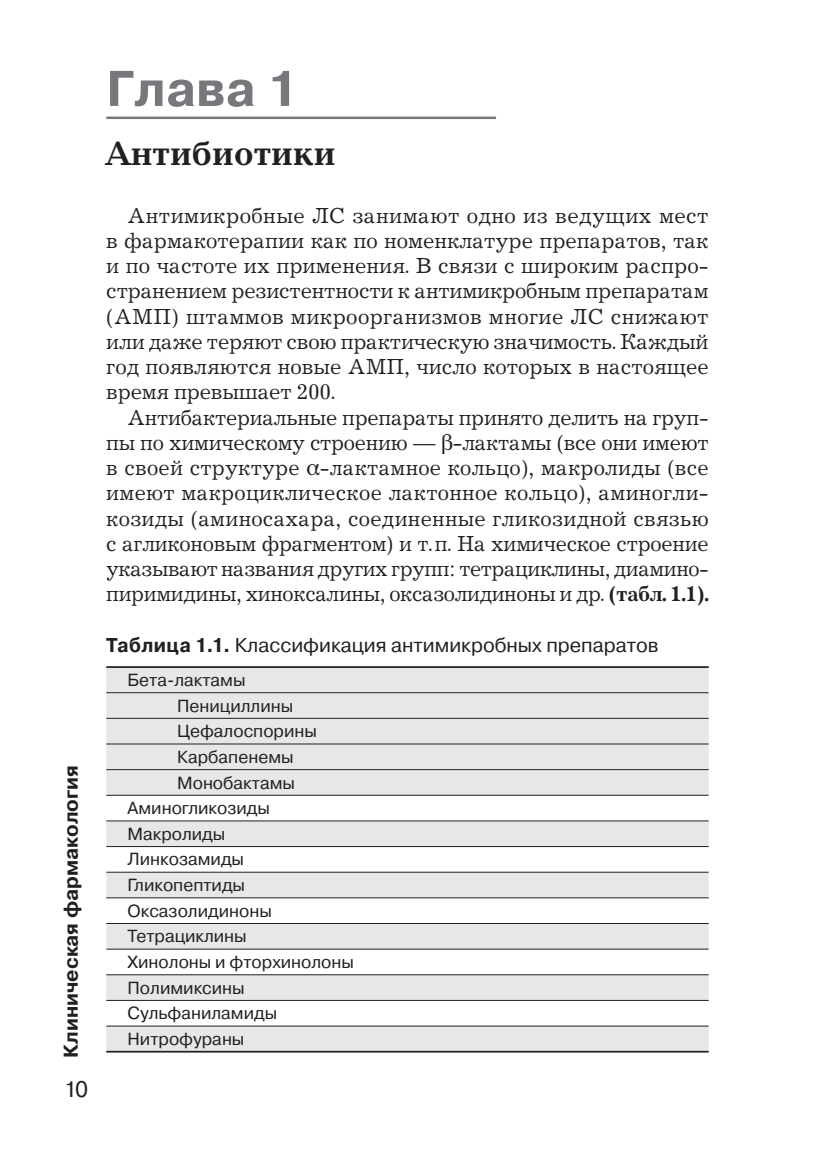
<style>
.page{position:relative;width:815px;height:1170px;background:#fff}
.page>*{position:absolute;margin:0;border:0;box-sizing:border-box;transform-origin:0 0}
.t1{font:700 50px "Pragmatica";color:#76787b}
.t2{font:700 35px "Baltica C";color:#231f20}
.t3{font:22.5px/25.2px "Journal C";letter-spacing:-.01em;color:#231f20;text-align:justify}
.t4{font:22.5px "Pragmatica";color:#231f20}
.t5{font:20px "Pragmatica";color:#231f20}
.t6{font:700 20px "Pragmatica";color:#231f20}
.t7{font:17.5px "Pragmatica C";color:#231f20}
.s1{font-family:"Newton"}
.s2{font-weight:700}
</style>
<div class="page">
<hr style="left:106px;top:116px;width:390px;height:3px;background:#76787b">
<svg style="left:106px;top:668px;width:603px;height:382px;fill:#e6e7e9"></svg>
<hr style="left:106px;top:692px;width:603px;height:1px;background:#231f20">
<hr style="left:106px;top:717px;width:603px;height:1px;background:#231f20">
<hr style="left:106px;top:743px;width:603px;height:1px;background:#231f20">
<hr style="left:106px;top:769px;width:603px;height:1px;background:#231f20">
<hr style="left:106px;top:794px;width:603px;height:1px;background:#231f20">
<hr style="left:106px;top:820px;width:603px;height:1px;background:#231f20">
<hr style="left:106px;top:846px;width:603px;height:1px;background:#231f20">
<hr style="left:106px;top:871px;width:603px;height:1px;background:#231f20">
<hr style="left:106px;top:897px;width:603px;height:1px;background:#231f20">
<hr style="left:106px;top:923px;width:603px;height:1px;background:#231f20">
<hr style="left:106px;top:948px;width:603px;height:1px;background:#231f20">
<hr style="left:106px;top:974px;width:603px;height:1px;background:#231f20">
<hr style="left:106px;top:1025px;width:603px;height:1px;background:#231f20">
<hr style="left:106px;top:666px;width:603px;height:2px;background:#231f20">
<hr style="left:106px;top:999px;width:603px;height:1px;background:#231f20">
<hr style="left:106px;top:1050px;width:603px;height:2px;background:#231f20">
<p class="t6" style="left:63px;top:1058px;width:295px;rotate:-90deg">Клиническая фармакология</p>
<p class="t4" style="left:64px;top:1080px;width:26px">10</p>
<h1 class="t1" style="left:106px;top:70px;width:194px">Глава 1</h1>
<h2 class="t2" style="left:106px;top:140px;width:231px">Антибиотики</h2>
<p class="t3" style="left:106px;top:204px;width:604px;text-indent:21px">Антимикробные ЛС занимают одно из ведущих мест в фармакотерапии как по номенклатуре препаратов, так и по частоте их применения. В связи с широким распро&shy;странением резистентности к антимикробным препаратам (АМП) штаммов микроорганизмов многие ЛС снижают или даже теряют свою практическую значимость. Каждый год появляются новые АМП, число которых в настоящее время превышает 200.</p>
<p class="t3" style="left:106px;top:406px;width:604px;text-indent:21px">Антибактериальные препараты принято делить на груп&shy;пы по химическому строению — <span class="s1">β</span>-лактамы (все они имеют в своей структуре <span class="s1">α</span>-лактамное кольцо), макролиды (все имеют макроциклическое лактонное кольцо), аминогли&shy;козиды (аминосахара, соединенные гликозидной связью с агликоновым фрагментом) и т. п. На химическое строение указывают названия других групп: тетрациклины, диамино&shy;пиримидины, хиноксалины, оксазолидиноны и др. <span class="s2">(табл. 1.1).</span></p>
<p class="t5" style="left:106px;top:637px;width:554px"><span class="s2">Таблица 1.1.</span> Классификация антимикробных препаратов</p>
<p class="t7" style="left:128px;top:673px;width:120px">Бета-лактамы</p>
<p class="t7" style="left:177px;top:699px;width:118px">Пенициллины</p>
<p class="t7" style="left:177px;top:724px;width:141px">Цефалоспорины</p>
<p class="t7" style="left:177px;top:750px;width:118px">Карбапенемы</p>
<p class="t7" style="left:177px;top:776px;width:119px">Монобактамы</p>
<p class="t7" style="left:128px;top:801px;width:144px">Аминогликозиды</p>
<p class="t7" style="left:128px;top:827px;width:99px">Макролиды</p>
<p class="t7" style="left:128px;top:852px;width:118px">Линкозамиды</p>
<p class="t7" style="left:128px;top:878px;width:119px">Гликопептиды</p>
<p class="t7" style="left:128px;top:904px;width:146px">Оксазолидиноны</p>
<p class="t7" style="left:128px;top:929px;width:121px">Тетрациклины</p>
<p class="t7" style="left:128px;top:955px;width:228px">Хинолоны и фторхинолоны</p>
<p class="t7" style="left:128px;top:981px;width:119px">Полимиксины</p>
<p class="t7" style="left:128px;top:1006px;width:151px">Сульфаниламиды</p>
<p class="t7" style="left:128px;top:1032px;width:118px">Нитрофураны</p>
</div>
